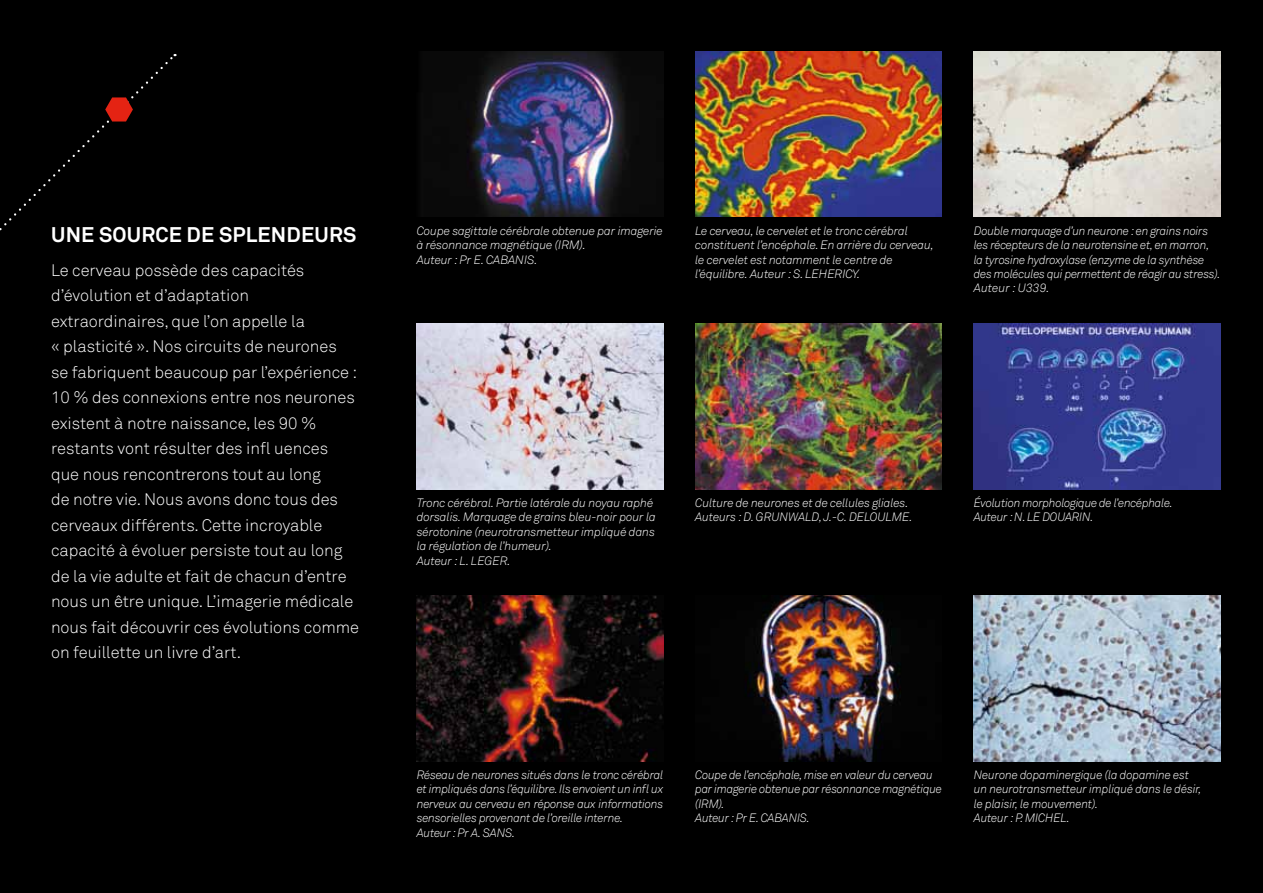
<style>
.page{position:relative;width:1263px;height:893px;background:#000}
.page>*{position:absolute;margin:0;border:0;box-sizing:border-box;transform-origin:0 0}
.t1{font:700 21px "Akkurat Std";letter-spacing:.01em;color:#fff}
.t2{font:300 16.5px/25.5px "Akkurat Std";color:#fff}
.t3{font:italic 300 12px/14.4px "Akkurat Std";letter-spacing:-.02em;color:#fff}
</style>
<div class="page">
<img style="left:422px;top:51px;width:241px;height:166px">
<img style="left:695px;top:51px;width:247px;height:166px">
<img style="left:974px;top:51px;width:246px;height:166px">
<img style="left:417px;top:323px;width:246px;height:166px">
<img style="left:695px;top:323px;width:247px;height:166px">
<img style="left:974px;top:323px;width:246px;height:166px">
<img style="left:417px;top:595px;width:246px;height:166px">
<img style="left:745px;top:595px;width:156px;height:166px">
<img style="left:974px;top:595px;width:246px;height:166px">
<svg style="left:0;top:54px;width:175px;height:177px"></svg>
<svg style="left:105px;top:97px;width:28px;height:25px"></svg>
<h1 class="t1" style="left:51px;top:221px;width:307px">UNE SOURCE DE SPLENDEURS</h1>
<p class="t2" style="left:51px;top:257px;width:310px">Le cerveau possède des capacités d’évolution et d’adaptation extraordinaires, que l’on appelle la<br>« plasticité ». Nos circuits de neurones<br>se fabriquent beaucoup par l’expérience :<br>10 % des connexions entre nos neurones existent à notre naissance, les 90 % restants vont résulter des infl uences que nous rencontrerons tout au long<br>de notre vie. Nous avons donc tous des cerveaux différents. Cette incroyable capacité à évoluer persiste tout au long de la vie adulte et fait de chacun d’entre nous un être unique. L’imagerie médicale nous fait découvrir ces évolutions comme on feuillette un livre d’art.</p>
<p class="t3" style="left:417px;top:223px;width:248px">Coupe sagittale cérébrale obtenue par imagerie à résonnance magnétique (IRM).<br>Auteur : Pr E. CABANIS.</p>
<p class="t3" style="left:695px;top:223px;width:240px">Le cerveau, le cervelet et le tronc cérébral constituent l’encéphale. En arrière du cerveau, le cervelet est notamment le centre de l’équilibre. Auteur : S. LEHERICY.</p>
<p class="t3" style="left:974px;top:223px;width:248px">Double marquage d’un neurone : en grains noirs les récepteurs de la neurotensine et, en marron, la tyrosine hydroxylase (enzyme de la synthèse des molécules qui permettent de réagir au stress).<br>Auteur : U339.</p>
<p class="t3" style="left:417px;top:495px;width:241px">Tronc cérébral. Partie latérale du noyau raphé dorsalis. Marquage de grains bleu-noir pour la sérotonine (neurotransmetteur impliqué dans la régulation de l’humeur).<br>Auteur : L. LEGER.</p>
<p class="t3" style="left:695px;top:495px;width:219px">Culture de neurones et de cellules gliales.<br>Auteurs : D. GRUNWALD, J.-C. DELOULME.</p>
<p class="t3" style="left:974px;top:495px;width:200px">Évolution morphologique de l’encéphale.<br>Auteur : N. LE DOUARIN.</p>
<p class="t3" style="left:417px;top:768px;width:248px">Réseau de neurones situés dans le tronc cérébral et impliqués dans l’équilibre. Ils envoient un infl ux nerveux au cerveau en réponse aux informations sensorielles provenant de l’oreille interne.<br>Auteur : Pr A. SANS.</p>
<p class="t3" style="left:695px;top:768px;width:248px">Coupe de l’encéphale, mise en valeur du cerveau par imagerie obtenue par résonnance magnétique (IRM).<br>Auteur : Pr E. CABANIS.</p>
<p class="t3" style="left:974px;top:768px;width:229px">Neurone dopaminergique (la dopamine est un neurotransmetteur impliqué dans le désir, le plaisir, le mouvement).<br>Auteur : P. MICHEL.</p>
</div>
